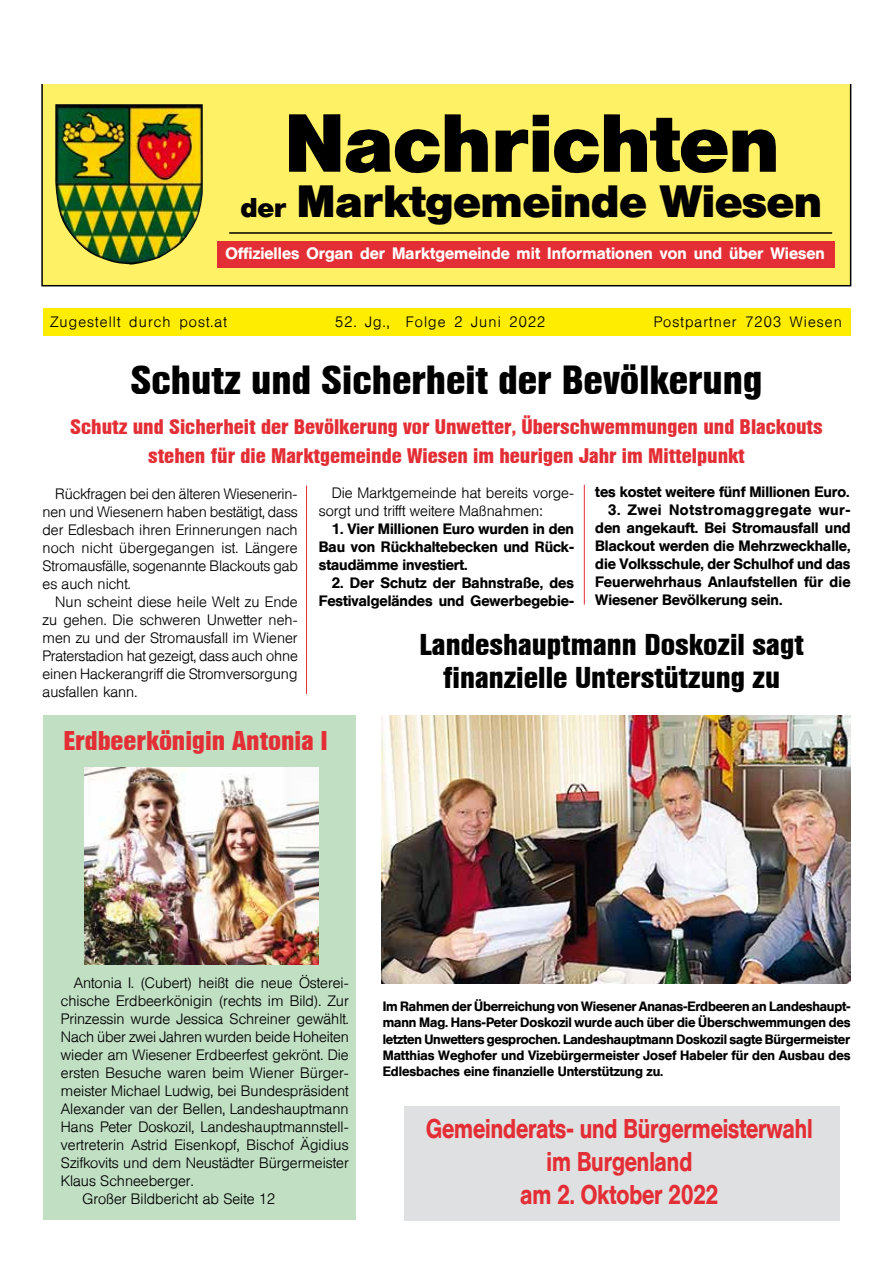
<style>
.page{position:relative;width:893px;height:1263px;background:#fff}
.page>*{position:absolute;margin:0;border:0;box-sizing:border-box;transform-origin:0 0}
.t1{font:700 81.3px "Helvetica BQ";color:#000}
.t2{font:700 45px "Helvetica BQ";color:#000}
.t3{font:700 40.5px "Helvetica Condensed BQ";color:#000}
.t4{font:700 30px/33px "Helvetica Condensed BQ";color:#000;text-align:center}
.t5{font:500 27px/33px "Helvetica BQ";color:#e42e35;text-align:center;scale:.82 1}
.t6{font:700 27px "Helvetica Condensed BQ";color:#e42e35}
.t7{font:700 21px/28.5px "Helvetica Condensed BQ";color:#e42e35;text-align:center}
.t8{font:500 16.5px "Helvetica BQ";letter-spacing:.005em;color:#fff}
.t9{font:300 15px/18px "Helvetica BQ";color:#000;text-align:justify}
.t10{font:500 15px/18px "Helvetica BQ";color:#000;text-align:justify}
.t11{font:300 15px "Helvetica BQ";letter-spacing:.075em;color:#000}
.t12{font:500 13.5px/16.2px "Helvetica BQ";color:#000;text-align:justify}
.s1{font-size:27px}
</style>
<div class="page">
<div style="left:404px;top:1106px;width:436px;height:114px;background:#dfe0e1"></div>
<div style="left:43px;top:715px;width:312px;height:505px;background:#c0dfc3"></div>
<div style="left:43px;top:308px;width:808px;height:27px;background:#ffed00"></div>
<div style="left:42px;top:83px;width:809px;height:203px;background:#fff165"></div>
<div style="left:41px;top:82px;width:810px;height:204px;border:2px solid #000"></div>
<hr style="left:229px;top:232px;width:603px;height:2px;background:#000">
<div style="left:36px;top:23px;width:822px;height:60px;background:#fff"></div>
<div style="left:217px;top:241px;width:617px;height:27px;background:#e42e35"></div>
<hr style="left:306px;top:485px;width:1px;height:209px;background:#e42e35">
<hr style="left:584px;top:485px;width:1px;height:119px;background:#e42e35">
<img style="left:55px;top:104px;width:148px;height:161px">
<img style="left:84px;top:767px;width:235px;height:197px">
<img style="left:381px;top:715px;width:469px;height:268px">
<h1 class="t1" style="left:284px;top:95px;width:496px">Nachrichten</h1>
<h2 class="t2" style="left:241px;top:175px;width:583px"><span class="s1">der</span> Marktgemeinde Wiesen</h2>
<p class="t8" style="left:225px;top:244px;width:601px">Offizielles Organ der Marktgemeinde mit Informationen von und über Wiesen</p>
<p class="t11" style="left:50px;top:313px;width:178px">Zugestellt durch post.at</p>
<p class="t11" style="left:335px;top:313px;width:212px">52. Jg., Folge 2 Juni 2022</p>
<p class="t11" style="left:654px;top:313px;width:190px">Postpartner 7203 Wiesen</p>
<h3 class="t3" style="left:130px;top:356px;width:633px">Schutz und Sicherheit der Bevölkerung</h3>
<h3 class="t7" style="left:70px;top:413px;width:754px">Schutz und Sicherheit der Bevölkerung vor Unwetter, Überschwemmungen und Blackouts stehen für die Marktgemeinde Wiesen im heurigen Jahr im Mittelpunkt</h3>
<p class="t9" style="left:43px;top:485px;width:257px;text-indent:13px">Rückfragen bei den älteren Wiesenerin&shy;nen und Wiesenern haben bestätigt, dass der Edlesbach ihren Erinnerungen nach noch nicht übergegangen ist. Längere Stromausfälle, sogenannte Blackouts gab es auch nicht.</p>
<p class="t9" style="left:43px;top:593px;width:257px;text-indent:13px">Nun scheint diese heile Welt zu Ende zu gehen. Die schweren Unwetter neh&shy;men zu und der Stromausfall im Wiener Praterstadion hat gezeigt, dass auch ohne einen Hackerangriff die Stromversorgung ausfallen kann.</p>
<p class="t10" style="left:595px;top:483px;width:256px">tes kostet weitere fünf Millionen Euro.</p>
<p class="t10" style="left:595px;top:501px;width:257px;text-indent:13px">3. Zwei Notstromaggregate wur&shy;den angekauft. Bei Stromausfall und Blackout werden die Mehrzweckhalle, die Volksschule, der Schulhof und das Feuerwehrhaus Anlaufstellen für die Wiesener Bevölkerung sein.</p>
<p class="t9" style="left:319px;top:484px;width:257px;text-indent:13px">Die Marktgemeinde hat bereits vorge&shy;sorgt und trifft weitere Maßnahmen:</p>
<p class="t10" style="left:319px;top:520px;width:257px;text-indent:13px">1. Vier Millionen Euro wurden in den Bau von Rückhaltebecken und Rück&shy;staudämme investiert.</p>
<p class="t10" style="left:319px;top:574px;width:257px;text-align:right">2. Der Schutz der Bahnstraße, des<br>Festivalgeländes und Gewerbegebie-</p>
<h3 class="t4" style="left:419px;top:628px;width:386px">Landeshauptmann Doskozil sagt finanzielle Unterstützung zu</h3>
<h3 class="t6" style="left:63px;top:725px;width:266px">Erdbeerkönigin Antonia I</h3>
<p class="t9" style="left:74px;top:974px;width:276px">Antonia I. (Cubert) heißt die neue Österei-</p>
<p class="t9" style="left:61px;top:992px;width:289px">chische Erdbeerkönigin (rechts im Bild). Zur</p>
<p class="t9" style="left:61px;top:1010px;width:289px">Prinzessin wurde Jessica Schreiner gewählt.</p>
<p class="t9" style="left:61px;top:1028px;width:289px">Nach über zwei Jahren wurden beide Hoheiten</p>
<p class="t9" style="left:61px;top:1046px;width:289px">wieder am Wiesener Erdbeerfest gekrönt. Die</p>
<p class="t9" style="left:61px;top:1064px;width:289px">ersten Besuche waren beim Wiener Bürger-</p>
<p class="t9" style="left:61px;top:1082px;width:289px">meister Michael Ludwig, bei Bundespräsident</p>
<p class="t9" style="left:61px;top:1100px;width:289px">Alexander van der Bellen, Landeshauptmann</p>
<p class="t9" style="left:61px;top:1118px;width:289px">Hans Peter Doskozil, Landeshauptmannstell-</p>
<p class="t9" style="left:61px;top:1136px;width:289px">vertreterin Astrid Eisenkopf, Bischof Ägidius</p>
<p class="t9" style="left:61px;top:1154px;width:289px">Szifkovits und dem Neustädter Bürgermeister</p>
<p class="t9" style="left:61px;top:1172px;width:134px">Klaus Schneeberger.</p>
<p class="t9" style="left:82px;top:1190px;width:194px">Großer Bildbericht ab Seite 12</p>
<p class="t12" style="left:383px;top:998px;width:469px">Im Rahmen der Überreichung von Wiesener Ananas-Erdbeeren an Landeshaupt&shy;mann Mag. Hans-Peter Doskozil wurde auch über die Überschwemmungen des letzten Unwetters gesprochen. Landeshauptmann Doskozil sagte Bürgermeister Matthias Weghofer und Vizebürgermeister Josef Habeler für den Ausbau des Edlesbaches eine finanzielle Unterstützung zu.</p>
<h3 class="t5" style="left:426px;top:1112px;width:473px">Gemeinderats- und Bürgermeisterwahl im Burgenland<br>am 2. Oktober 2022</h3>
</div>
